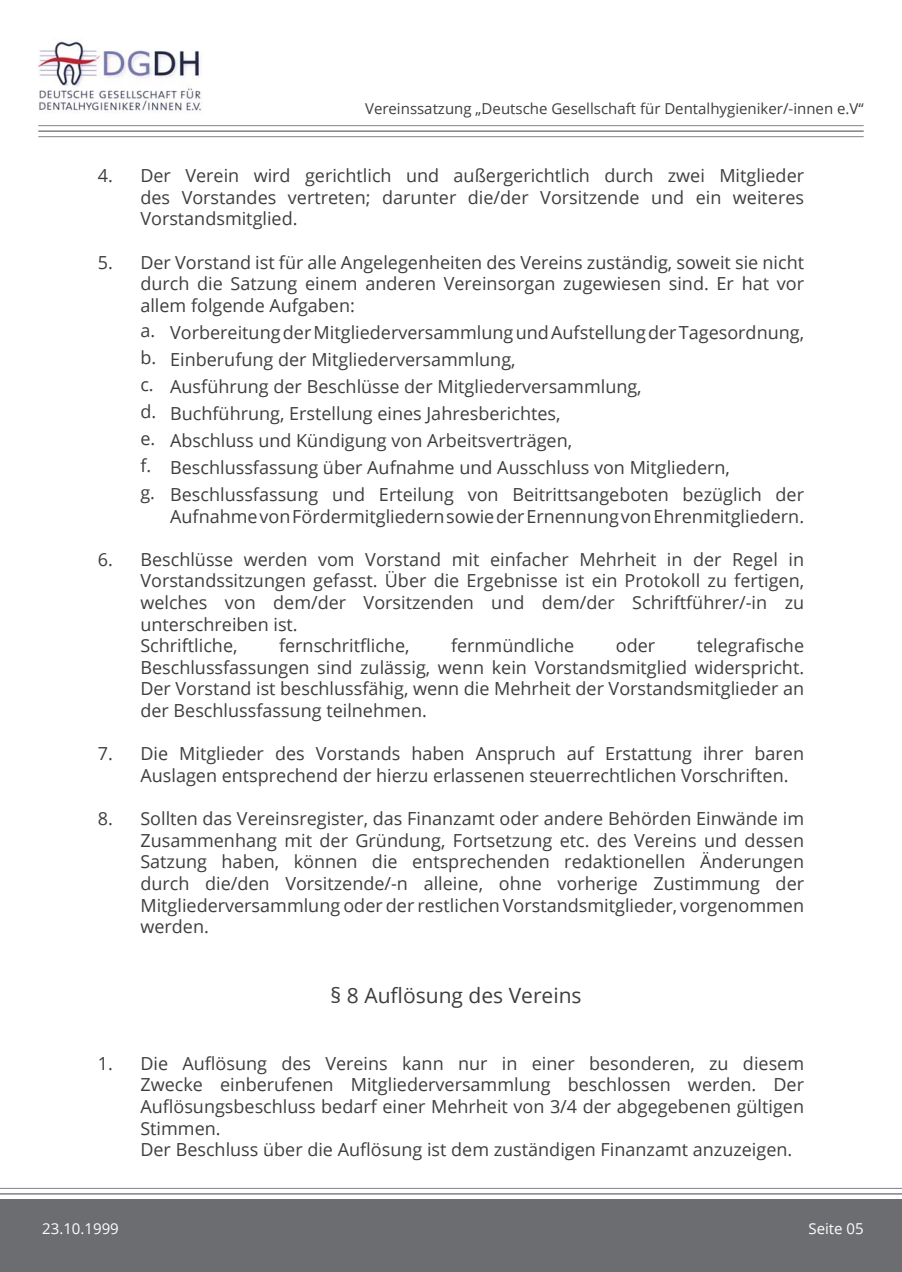
<style>
.page{position:relative;width:902px;height:1272px;background:#fff}
.page>*{position:absolute;margin:0;border:0;box-sizing:border-box;transform-origin:0 0}
.t1{font:21px "Open Sans";color:#3e3e3f}
.t2{font:18px/21.6px "Open Sans";color:#3e3e3f;text-align:justify}
.t3{font:15px "Open Sans";color:#3e3e3f}
.t4{font:15px "Open Sans";color:#fff}
</style>
<div class="page">
<div style="left:0;top:1199px;width:901px;height:72px;background:#6c6d70"></div>
<img style="left:38px;top:40px;width:164px;height:73px">
<hr style="left:38px;top:130px;width:825px;height:2px;background:#808285">
<hr style="left:38px;top:125px;width:825px;height:1px;background:#808285">
<hr style="left:38px;top:136px;width:825px;height:1px;background:#808285">
<hr style="left:0;top:1193px;width:901px;height:1px;background:#808285">
<hr style="left:0;top:1188px;width:901px;height:1px;background:#808285">
<p class="t2" style="left:98px;top:164px;width:17px">4.</p>
<p class="t2" style="left:98px;top:251px;width:17px">5.</p>
<p class="t2" style="left:98px;top:548px;width:17px">6.</p>
<p class="t2" style="left:98px;top:742px;width:17px">7.</p>
<p class="t2" style="left:98px;top:807px;width:17px">8.</p>
<p class="t2" style="left:98px;top:1051px;width:17px">1.</p>
<p class="t3" style="left:365px;top:99px;width:500px">Vereinssatzung „Deutsche Gesellschaft für Dentalhygieniker/-innen e.V“</p>
<p class="t2" style="left:140px;top:164px;width:665px">Der Verein wird gerichtlich und außergerichtlich durch zwei Mitglieder des Vorstandes vertreten; darunter die/der Vorsitzende und ein weiteres Vorstandsmitglied.</p>
<p class="t2" style="left:140px;top:251px;width:665px">Der Vorstand ist für alle Angelegenheiten des Vereins zuständig, soweit sie nicht durch die Satzung einem anderen Vereinsorgan zugewiesen sind. Er hat vor allem folgende Aufgaben:</p>
<p class="t2" style="left:170px;top:321px;width:635px">Vorbereitung der Mitgliederversammlung und Aufstellung der Tagesordnung,</p>
<p class="t2" style="left:170px;top:348px;width:347px">Einberufung der Mitgliederversammlung,</p>
<p class="t2" style="left:170px;top:375px;width:473px">Ausführung der Beschlüsse der Mitgliederversammlung,</p>
<p class="t2" style="left:170px;top:402px;width:392px">Buchführung, Erstellung eines Jahresberichtes,</p>
<p class="t2" style="left:170px;top:429px;width:403px">Abschluss und Kündigung von Arbeitsverträgen,</p>
<p class="t2" style="left:170px;top:456px;width:561px">Beschlussfassung über Aufnahme und Ausschluss von Mitgliedern,</p>
<p class="t2" style="left:170px;top:483px;width:635px">Beschlussfassung und Erteilung von Beitrittsangeboten bezüglich der<br>Aufnahme von Fördermitgliedern sowie der Ernennung von Ehrenmitgliedern.</p>
<p class="t2" style="left:140px;top:548px;width:665px">Beschlüsse werden vom Vorstand mit einfacher Mehrheit in der Regel in Vorstandssitzungen gefasst. Über die Ergebnisse ist ein Protokoll zu fertigen, welches von dem/der Vorsitzenden und dem/der Schriftführer/-in zu unterschreiben ist.</p>
<p class="t2" style="left:140px;top:634px;width:99px">Schriftliche,</p>
<p class="t2" style="left:279px;top:634px;width:132px">fernschritfliche,</p>
<p class="t2" style="left:451px;top:634px;width:125px">fernmündliche</p>
<p class="t2" style="left:616px;top:634px;width:41px">oder</p>
<p class="t2" style="left:140px;top:319px;width:16px">a.</p>
<p class="t2" style="left:140px;top:346px;width:17px">b.</p>
<p class="t2" style="left:140px;top:373px;width:15px">c.</p>
<p class="t2" style="left:140px;top:400px;width:17px">d.</p>
<p class="t2" style="left:140px;top:427px;width:16px">e.</p>
<p class="t2" style="left:140px;top:454px;width:12px">f.</p>
<p class="t2" style="left:140px;top:481px;width:16px">g.</p>
<p class="t2" style="left:140px;top:634px;width:665px;text-indent:556px">telegrafische Beschlussfassungen sind zulässig, wenn kein Vorstandsmitglied widerspricht.<br>Der Vorstand ist beschlussfähig, wenn die Mehrheit der Vorstandsmitglieder an der Beschlussfassung teilnehmen.</p>
<p class="t2" style="left:140px;top:742px;width:665px">Die Mitglieder des Vorstands haben Anspruch auf Erstattung ihrer baren<br>Auslagen entsprechend der hierzu erlassenen steuerrechtlichen Vorschriften.</p>
<p class="t2" style="left:140px;top:807px;width:665px">Sollten das Vereinsregister, das Finanzamt oder andere Behörden Einwände im Zusammenhang mit der Gründung, Fortsetzung etc. des Vereins und dessen Satzung haben, können die entsprechenden redaktionellen Änderungen durch die/den Vorsitzende/-n alleine, ohne vorherige Zustimmung der Mitgliederversammlung oder der restlichen Vorstandsmitglieder, vorgenommen werden.</p>
<p class="t1" style="left:330px;top:980px;width:252px">§ 8 Auflösung des Vereins</p>
<p class="t2" style="left:140px;top:1051px;width:665px">Die Auflösung des Vereins kann nur in einer besonderen, zu diesem Zwecke einberufenen Mitgliederversammlung beschlossen werden. Der Auflösungsbeschluss bedarf einer Mehrheit von 3/4 der abgegebenen gültigen Stimmen.</p>
<p class="t2" style="left:140px;top:1138px;width:653px">Der Beschluss über die Auflösung ist dem zuständigen Finanzamt anzuzeigen.</p>
<p class="t4" style="left:42px;top:1217px;width:78px">23.10.1999</p>
<p class="t4" style="left:808px;top:1217px;width:57px">Seite 05</p>
</div>
